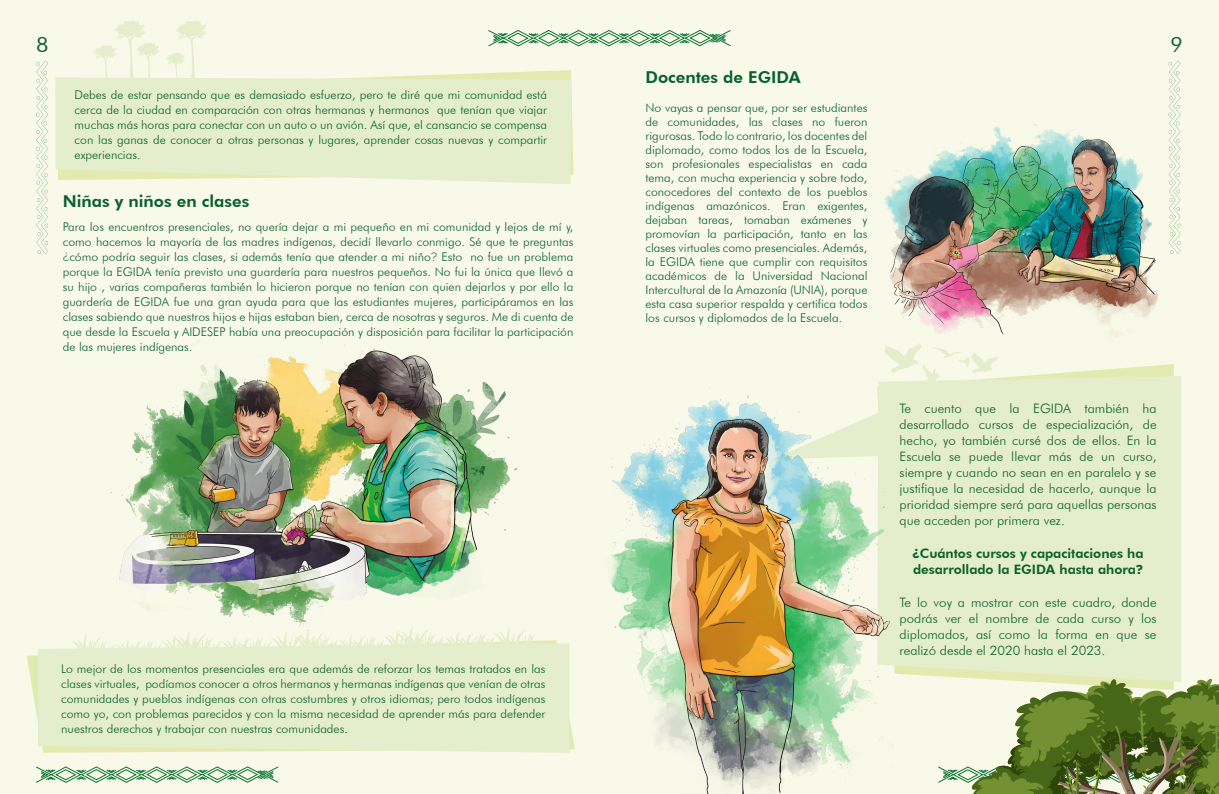
<style>
.page{position:relative;width:1219px;height:794px;background:#f8f9e8}
.page>*{position:absolute;margin:0;border:0;box-sizing:border-box;transform-origin:0 0}
.t1{font:21px "Futura BT";color:#176231}
.t2{font:800 16.4px "Futura BT";color:#0a602f}
.t3{font:300 13px/16px "Futura BT";color:#0a602f;text-align:justify}
.t4{font:800 13px/16px "Futura BT";color:#0a602f}
.t5{font:300 12px/15px "Futura BT";color:#0a602f;text-align:justify}
.s1{font-family:"Gotham"}
.s2{font-family:"Gotham";font-weight:700}
</style>
<div class="page">
<svg style="left:488px;top:30px;width:243px;height:17px"></svg>
<svg style="left:36px;top:61px;width:12px;height:193px"></svg>
<svg style="left:1168px;top:61px;width:12px;height:193px"></svg>
<svg style="left:36px;top:766px;width:243px;height:17px"></svg>
<img style="left:884px;top:124px;width:275px;height:211px">
<img style="left:110px;top:345px;width:408px;height:281px">
<svg style="left:380px;top:70px;width:193px;height:105px"></svg>
<svg style="left:1025px;top:364px;width:149px;height:12px"></svg>
<svg style="left:27px;top:640px;width:548px;height:113px"></svg>
<svg style="left:38px;top:626px;width:514px;height:17px"></svg>
<svg style="left:56px;top:77px;width:516px;height:107px;background:#e4eecc"></svg>
<div style="left:894px;top:376px;width:287px;height:302px;background:#e4eecc"></div>
<div style="left:38px;top:643px;width:531px;height:110px;background:#e4eecc"></div>
<svg style="left:884px;top:343px;width:114px;height:45px"></svg>
<svg style="left:166px;top:21px;width:41px;height:72px"></svg>
<svg style="left:94px;top:20px;width:65px;height:73px"></svg>
<svg style="left:938px;top:678px;width:281px;height:116px"></svg>
<img style="left:610px;top:360px;width:284px;height:434px">
<h1 class="t1" style="left:36px;top:32px;width:14px">8</h1>
<h1 class="t1" style="left:1171px;top:32px;width:14px">9</h1>
<p class="t5" style="left:75px;top:87px;width:474px">Debes de estar pensando que es demasiado esfuerzo, pero te diré que mi comunidad está cerca de la ciudad en comparación con otras hermanas y hermanos que tenían que viajar muchas más horas para conectar con un auto o un avión. Así que, el cansancio se compensa con las ganas de conocer a otras personas y lugares, aprender cosas nuevas y compartir experiencias.</p>
<h2 class="t2" style="left:645px;top:67px;width:157px">Docentes de EGIDA</h2>
<p class="t5" style="left:645px;top:101px;width:223px;line-height:14px">No vayas a pensar que, por ser estudiantes de comunidades, las clases no fueron rigurosas. Todo lo contrario, los docentes del diplomado, como todos los de la Escuela, son profesionales especialistas en cada tema, con mucha experiencia y sobre todo, conocedores del contexto de los pueblos indígenas amazónicos. Eran exigentes, dejaban tareas, tomaban exámenes y promovían la participación, tanto en las clases virtuales como presenciales. Además, la EGIDA tiene que cumplir con requisitos académicos de la Universidad Nacional Intercultural de la Amazonía (UNIA), porque esta casa superior respalda y certifica todos los cursos y diplomados de la Escuela.</p>
<h2 class="t2" style="left:63px;top:191px;width:188px">Niñas y niños en clases</h2>
<p class="t5" style="left:63px;top:220px;width:512px">Para los encuentros presenciales, no quería dejar a mi pequeño en mi comunidad y lejos de mí y, como hacemos la mayoría de las madres indígenas, decidí llevarlo conmigo. Sé que te preguntas <span class="s1">¿</span>cómo podría seguir las clases, si además tenía que atender a mi niño<span class="s1">?</span> Esto no fue un problema porque la EGIDA tenía previsto una guardería para nuestros pequeños. No fui la única que llevó a su hijo , varias compañeras también lo hicieron porque no tenían con quien dejarlos y por ello la guardería de EGIDA fue una gran ayuda para que las estudiantes mujeres, participáramos en las clases sabiendo que nuestros hijos e hijas estaban bien, cerca de nosotras y seguros. Me di cuenta de que desde la Escuela y AIDESEP había una preocupación y disposición para facilitar la participación de las mujeres indígenas.</p>
<p class="t5" style="left:61px;top:661px;width:486px">Lo mejor de los momentos presenciales era que además de reforzar los temas tratados en las clases virtuales, podíamos conocer a otros hermanos y hermanas indígenas que venían de otras comunidades y pueblos indígenas con otras costumbres y otros idiomas; pero todos indígenas como yo, con problemas parecidos y con la misma necesidad de aprender más para defender nuestros derechos y trabajar con nuestras comunidades.</p>
<p class="t3" style="left:900px;top:400px;width:259px">Te cuento que la EGIDA también ha desarrollado cursos de especialización, de hecho, yo también cursé dos de ellos. En la Escuela se puede llevar más de un curso, siempre y cuando no sean en en paralelo y se justifique la necesidad de hacerlo, aunque la prioridad siempre será para aquellas personas que acceden por primera vez.</p>
<p class="t4" style="left:913px;top:545px;width:232px"><span class="s2">¿</span>Cuántos cursos y capacitaciones ha desarrollado la EGIDA hasta ahora<span class="s2">?</span></p>
<p class="t3" style="left:900px;top:594px;width:259px">Te lo voy a mostrar con este cuadro, donde podrás ver el nombre de cada curso y los diplomados, así como la forma en que se realizó desde el 2020 hasta el 2023.</p>
</div>
